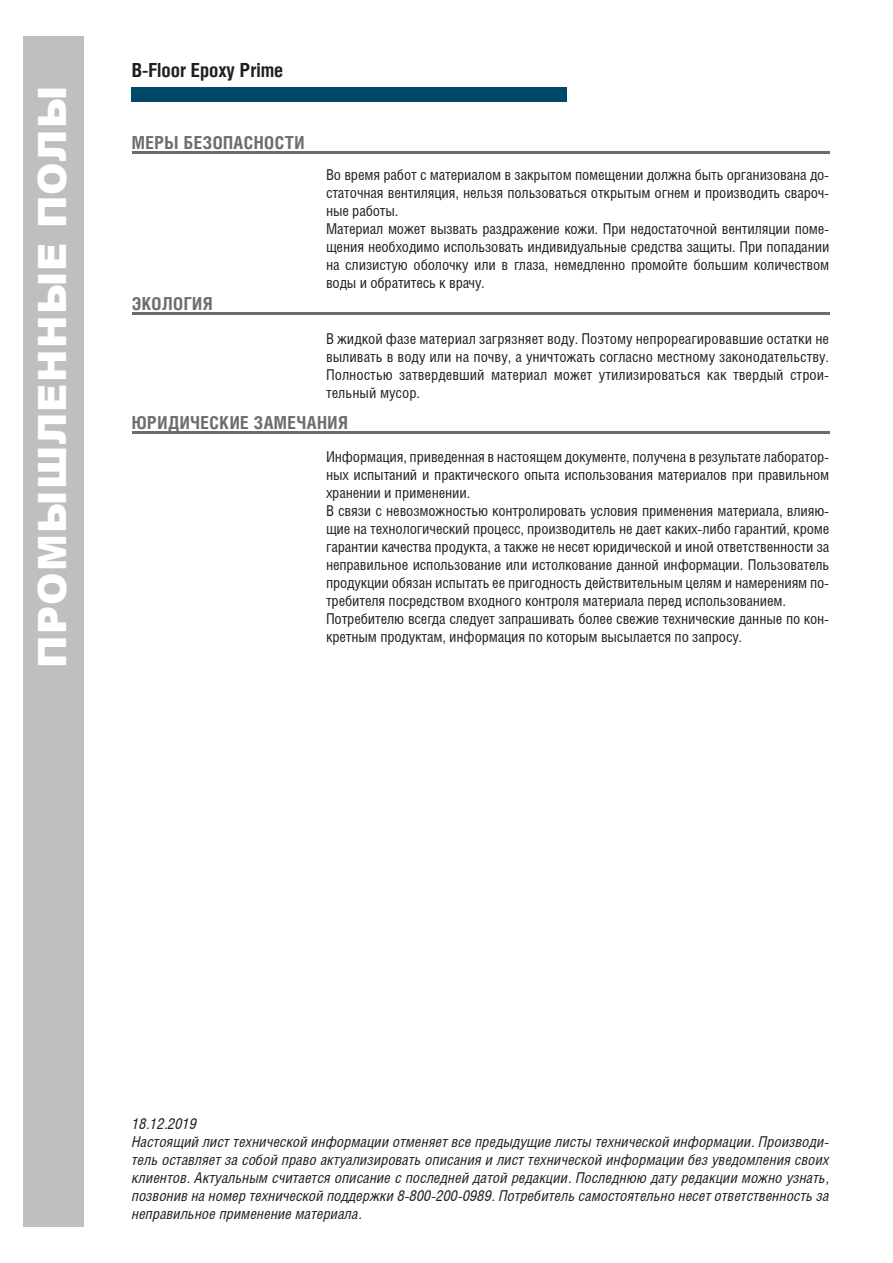
<style>
.page{position:relative;width:893px;height:1263px;background:#fff}
.page>*{position:absolute;margin:0;border:0;box-sizing:border-box;transform-origin:0 0}
.t1{font:900 39px "Arial";letter-spacing:.035em;color:#fff}
.t2{font:700 19.5px "Helios Cond";color:#231f20}
.t3{font:700 18px "Helios Cond";letter-spacing:.025em;color:#6c6d70}
.t4{font:15px/18px "Helios Cond";letter-spacing:-.01em;color:#231f20;text-align:justify}
.t5{font:italic 15px/18px "Helios Cond";color:#231f20;text-align:justify}
</style>
<div class="page">
<div style="left:23px;top:36px;width:61px;height:1191px;background:#bfbfc0"></div>
<div style="left:132px;top:87px;width:435px;height:15px;background:#004867"></div>
<hr style="left:132px;top:312px;width:697px;height:3px;background:#6c6d70">
<hr style="left:132px;top:431px;width:697px;height:3px;background:#6c6d70">
<hr style="left:132px;top:151px;width:697px;height:3px;background:#6c6d70">
<p class="t1" style="left:24px;top:668px;width:584px;rotate:-90deg">ПРОМЫШЛЕННЫЕ ПОЛЫ</p>
<p class="t2" style="left:132px;top:59px;width:153px">B-Floor Epoxy Prime</p>
<p class="t3" style="left:132px;top:132px;width:174px">МЕРЫ БЕЗОПАСНОСТИ</p>
<p class="t3" style="left:132px;top:293px;width:82px">ЭКОЛОГИЯ</p>
<p class="t4" style="left:326px;top:166px;width:505px">Во время работ с материалом в закрытом помещении должна быть организована до&shy;статочная вентиляция, нельзя пользоваться открытым огнем и производить свароч&shy;ные работы.</p>
<p class="t4" style="left:326px;top:220px;width:505px">Материал может вызвать раздражение кожи. При недостаточной вентиляции поме&shy;щения необходимо использовать индивидуальные средства защиты. При попадании на слизистую оболочку или в глаза, немедленно промойте большим количеством воды и обратитесь к врачу.</p>
<p class="t4" style="left:326px;top:329px;width:505px">В жидкой фазе материал загрязняет воду. Поэтому непрореагировавшие остатки не выливать в воду или на почву, а уничтожать согласно местному законодательству.<br>Полностью затвердевший материал может утилизироваться как твердый строи&shy;тельный мусор.</p>
<p class="t3" style="left:132px;top:412px;width:218px">ЮРИДИЧЕСКИЕ ЗАМЕЧАНИЯ</p>
<p class="t4" style="left:326px;top:448px;width:505px">Информация, приведенная в настоящем документе, получена в результате лаборатор&shy;ных испытаний и практического опыта использования материалов при правильном хранении и применении.</p>
<p class="t4" style="left:326px;top:502px;width:505px">В связи с невозможностью контролировать условия применения материала, влияю&shy;щие на технологический процесс, производитель не дает каких-либо гарантий, кроме гарантии качества продукта, а также не несет юридической и иной ответственности за неправильное использование или истолкование данной информации. Пользователь продукции обязан испытать ее пригодность действительным целям и намерениям по&shy;требителя посредством входного контроля материала перед использованием.</p>
<p class="t4" style="left:326px;top:610px;width:505px">Потребителю всегда следует запрашивать более свежие технические данные по кон&shy;кретным продуктам, информация по которым высылается по запросу.</p>
<p class="t5" style="left:132px;top:1114px;width:66px">18.12.2019</p>
<p class="t5" style="left:132px;top:1132px;width:699px">Настоящий лист технической информации отменяет все предыдущие листы технической информации. Производи&shy;тель оставляет за собой право актуализировать описания и лист технической информации без уведомления своих клиентов. Актуальным считается описание с последней датой редакции. Последнюю дату редакции можно узнать, позвонив на номер технической поддержки 8-800-200-0989. Потребитель самостоятельно несет ответственность за неправильное применение материала.</p>
</div>
